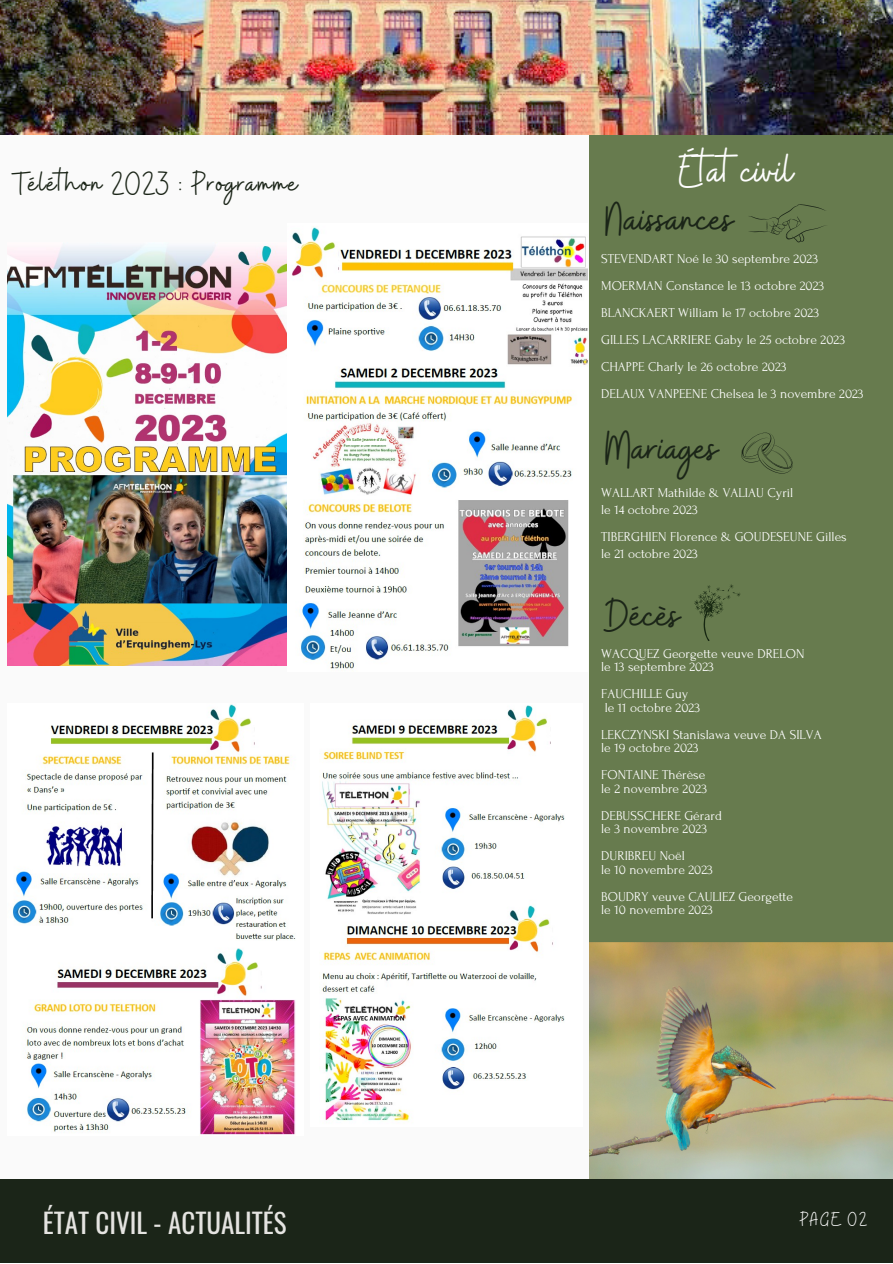
<style>
.page{position:relative;width:893px;height:1264px;background:#fff}
.page>*{position:absolute;margin:0;border:0;box-sizing:border-box;transform-origin:0 0}
.t1{font:48px "Buffalo";color:#1b2518}
.t2{font:48px "Buffalo";color:#fdfdfd}
.t3{font:33px "Buffalo";letter-spacing:.045em;color:#1b2518}
.t4{font:27px "Oswald";color:#e5e4e1}
.t5{font:19.8px "Buffalo";letter-spacing:.1em;color:#fafafa}
.t6{font:13.5px "Forum";color:#fff}
.t7{font:700 3.9px "Open Sans";color:#4b8736}
</style>
<div class="page">
<div style="left:0;top:0;width:892px;height:1262px;background:#fafafa"></div>
<div style="left:589px;top:134px;width:303px;height:828px;background:#677b4e"></div>
<img style="left:589px;top:942px;width:303px;height:237px">
<div style="left:0;top:1179px;width:892px;height:83px;background:#1b2518"></div>
<img style="left:0;top:0;width:892px;height:134px">
<svg style="left:741px;top:432px;width:51px;height:41px"></svg>
<svg style="left:749px;top:204px;width:77px;height:38px"></svg>
<img style="left:13px;top:704px;width:283px;height:431px">
<img style="left:322px;top:705px;width:243px;height:416px">
<img style="left:292px;top:227px;width:296px;height:442px">
<img style="left:7px;top:246px;width:279px;height:419px">
<svg style="left:694px;top:584px;width:46px;height:57px"></svg>
<svg style="left:346px;top:437px;width:40px;height:7px"></svg>
<p class="t3" style="left:13px;top:162px;width:285px">Téléthon 2023 : Programme</p>
<p class="t7" style="left:346px;top:437px;width:42px">9h Salle Jeanne d’Arc</p>
<p class="t2" style="left:679px;top:140px;width:115px">État civil</p>
<p class="t1" style="left:605px;top:188px;width:129px">Naissances</p>
<p class="t6" style="left:601px;top:252px;width:218px">STEVENDART Noé le 30 septembre 2023</p>
<p class="t6" style="left:601px;top:279px;width:224px">MOERMAN Constance le 13 octobre 2023</p>
<p class="t6" style="left:601px;top:306px;width:219px">BLANCKAERT William le 17 octobre 2023</p>
<p class="t6" style="left:601px;top:333px;width:245px">GILLES LACARRIERE Gaby le 25 octobre 2023</p>
<p class="t6" style="left:601px;top:360px;width:187px">CHAPPE Charly le 26 octobre 2023</p>
<p class="t6" style="left:601px;top:387px;width:264px">DELAUX VANPEENE Chelsea le 3 novembre 2023</p>
<p class="t1" style="left:605px;top:417px;width:114px">Mariages</p>
<p class="t6" style="left:601px;top:485px;width:194px">WALLART Mathilde &amp; VALIAU Cyril</p>
<p class="t6" style="left:601px;top:502px;width:98px">le 14 octobre 2023</p>
<p class="t6" style="left:601px;top:530px;width:247px">TIBERGHIEN Florence &amp; GOUDESEUNE Gilles</p>
<p class="t6" style="left:601px;top:546px;width:98px">le 21 octobre 2023</p>
<p class="t1" style="left:605px;top:584px;width:76px">Décès</p>
<p class="t6" style="left:601px;top:646px;width:205px">WACQUEZ Georgette veuve DRELON</p>
<p class="t6" style="left:601px;top:659px;width:114px">le 13 septembre 2023</p>
<p class="t6" style="left:601px;top:686px;width:89px">FAUCHILLE Guy</p>
<p class="t6" style="left:604px;top:700px;width:97px">le 11 octobre 2023</p>
<p class="t6" style="left:601px;top:727px;width:222px">LEKCZYNSKI Stanislawa veuve DA SILVA</p>
<p class="t6" style="left:601px;top:740px;width:99px">le 19 octobre 2023</p>
<p class="t6" style="left:601px;top:767px;width:106px">FONTAINE Thérèse</p>
<p class="t6" style="left:601px;top:781px;width:107px">le 2 novembre 2023</p>
<p class="t6" style="left:601px;top:808px;width:122px">DEBUSSCHERE Gérard</p>
<p class="t6" style="left:601px;top:821px;width:107px">le 3 novembre 2023</p>
<p class="t6" style="left:601px;top:848px;width:85px">DURIBREU Noël</p>
<p class="t6" style="left:601px;top:862px;width:113px">le 10 novembre 2023</p>
<p class="t6" style="left:601px;top:889px;width:193px">BOUDRY veuve CAULIEZ Georgette</p>
<p class="t6" style="left:601px;top:902px;width:113px">le 10 novembre 2023</p>
<p class="t4" style="left:43px;top:1201px;width:245px">ÉTAT CIVIL - ACTUALITÉS</p>
<p class="t5" style="left:799px;top:1206px;width:68px">PAGE 02</p>
</div>
